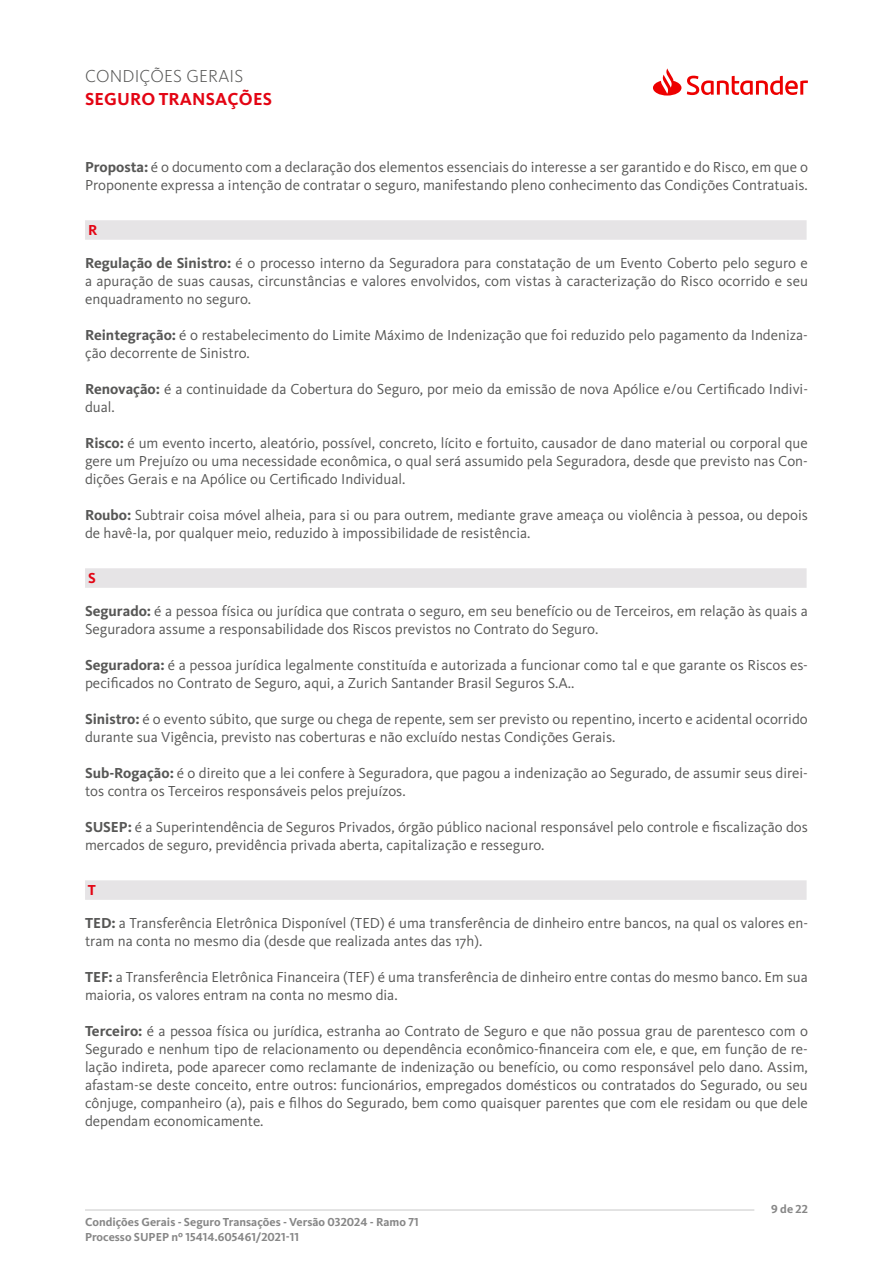
<style>
.page{position:relative;width:893px;height:1263px;background:#fff}
.page>*{position:absolute;margin:0;border:0;box-sizing:border-box;transform-origin:0 0}
.t1{font:700 18px "Kievit OT";letter-spacing:.01em;color:#e30413}
.t2{font:300 18px "Kievit OT";letter-spacing:.01em;color:#575756}
.t3{font:15px/18px "Kievit OT";color:#575756}
.t4{font:700 15px "Kievit OT";color:#e30413}
.t5{font:700 12px/14.4px "Kievit OT";color:#878787}
.s1{font-weight:700}
</style>
<div class="page">
<hr style="left:85px;top:1209px;width:669px;height:2px;background:#dadada">
<svg style="left:653px;top:68px;width:155px;height:28px"></svg>
<div style="left:85px;top:220px;width:722px;height:20px;background:#e6e4e6"></div>
<div style="left:85px;top:568px;width:722px;height:20px;background:#e6e4e6"></div>
<div style="left:85px;top:880px;width:722px;height:20px;background:#e6e4e6"></div>
<p class="t2" style="left:85px;top:66px;width:160px">CONDIÇÕES GERAIS</p>
<p class="t1" style="left:85px;top:88px;width:188px">SEGURO TRANSAÇÕES</p>
<p class="t3" style="left:85px;top:158px;width:724px"><span class="s1">Proposta:</span> é o documento com a declaração dos elementos essenciais do interesse a ser garantido e do Risco, em que o<br>Proponente expressa a intenção de contratar o seguro, manifestando pleno conhecimento das Condições Contratuais.</p>
<p class="t4" style="left:88px;top:221px;width:11px">R</p>
<p class="t3" style="left:85px;top:254px;width:724px;text-align:justify"><span class="s1">Regulação de Sinistro:</span> é o processo interno da Seguradora para constatação de um Evento Coberto pelo seguro e a apuração de suas causas, circunstâncias e valores envolvidos, com vistas à caracterização do Risco ocorrido e seu enquadramento no seguro.</p>
<p class="t3" style="left:85px;top:326px;width:724px"><span class="s1">Reintegração:</span> é o restabelecimento do Limite Máximo de Indenização que foi reduzido pelo pagamento da Indeniza&shy;ção decorrente de Sinistro.</p>
<p class="t3" style="left:85px;top:380px;width:724px"><span class="s1">Renovação:</span> é a continuidade da Cobertura do Seguro, por meio da emissão de nova Apólice e/ou Certificado Indivi&shy;dual.</p>
<p class="t3" style="left:85px;top:434px;width:724px;text-align:justify"><span class="s1">Risco:</span> é um evento incerto, aleatório, possível, concreto, lícito e fortuito, causador de dano material ou corporal que gere um Prejuízo ou uma necessidade econômica, o qual será assumido pela Seguradora, desde que previsto nas Con&shy;dições Gerais e na Apólice ou Certificado Individual.</p>
<p class="t3" style="left:85px;top:506px;width:724px"><span class="s1">Roubo:</span> Subtrair coisa móvel alheia, para si ou para outrem, mediante grave ameaça ou violência à pessoa, ou depois de havê-la, por qualquer meio, reduzido à impossibilidade de resistência.</p>
<p class="t4" style="left:88px;top:569px;width:9px">S</p>
<p class="t3" style="left:85px;top:602px;width:724px"><span class="s1">Segurado:</span> é a pessoa física ou jurídica que contrata o seguro, em seu benefício ou de Terceiros, em relação às quais a<br>Seguradora assume a responsabilidade dos Riscos previstos no Contrato do Seguro.</p>
<p class="t3" style="left:85px;top:656px;width:724px"><span class="s1">Seguradora:</span> é a pessoa jurídica legalmente constituída e autorizada a funcionar como tal e que garante os Riscos es&shy;pecificados no Contrato de Seguro, aqui, a Zurich Santander Brasil Seguros S.A..</p>
<p class="t3" style="left:85px;top:710px;width:724px"><span class="s1">Sinistro:</span> é o evento súbito, que surge ou chega de repente, sem ser previsto ou repentino, incerto e acidental ocorrido durante sua Vigência, previsto nas coberturas e não excluído nestas Condições Gerais.</p>
<p class="t3" style="left:85px;top:764px;width:724px"><span class="s1">Sub-Rogação:</span> é o direito que a lei confere à Seguradora, que pagou a indenização ao Segurado, de assumir seus direi&shy;tos contra os Terceiros responsáveis pelos prejuízos.</p>
<p class="t3" style="left:85px;top:818px;width:724px"><span class="s1">SUSEP:</span> é a Superintendência de Seguros Privados, órgão público nacional responsável pelo controle e fiscalização dos mercados de seguro, previdência privada aberta, capitalização e resseguro.</p>
<p class="t4" style="left:88px;top:881px;width:10px">T</p>
<p class="t3" style="left:85px;top:914px;width:724px"><span class="s1">TED:</span> a Transferência Eletrônica Disponível (TED) é uma transferência de dinheiro entre bancos, na qual os valores en&shy;tram na conta no mesmo dia (desde que realizada antes das 17h).</p>
<p class="t3" style="left:85px;top:968px;width:724px"><span class="s1">TEF:</span> a Transferência Eletrônica Financeira (TEF) é uma transferência de dinheiro entre contas do mesmo banco. Em sua maioria, os valores entram na conta no mesmo dia.</p>
<p class="t3" style="left:85px;top:1022px;width:724px;text-align:justify"><span class="s1">Terceiro:</span> é a pessoa física ou jurídica, estranha ao Contrato de Seguro e que não possua grau de parentesco com o Segurado e nenhum tipo de relacionamento ou dependência econômico-financeira com ele, e que, em função de re&shy;lação indireta, pode aparecer como reclamante de indenização ou benefício, ou como responsável pelo dano. Assim, afastam-se deste conceito, entre outros: funcionários, empregados domésticos ou contratados do Segurado, ou seu cônjuge, companheiro (a), pais e filhos do Segurado, bem como quaisquer parentes que com ele residam ou que dele dependam economicamente.</p>
<p class="t5" style="left:85px;top:1215px;width:335px">Condições Gerais - Seguro Transações - Versão 032024 - Ramo 71<br>Processo SUPEP nº 15414.605461/2021-11</p>
<p class="t5" style="left:771px;top:1202px;width:38px">9 de 22</p>
</div>
